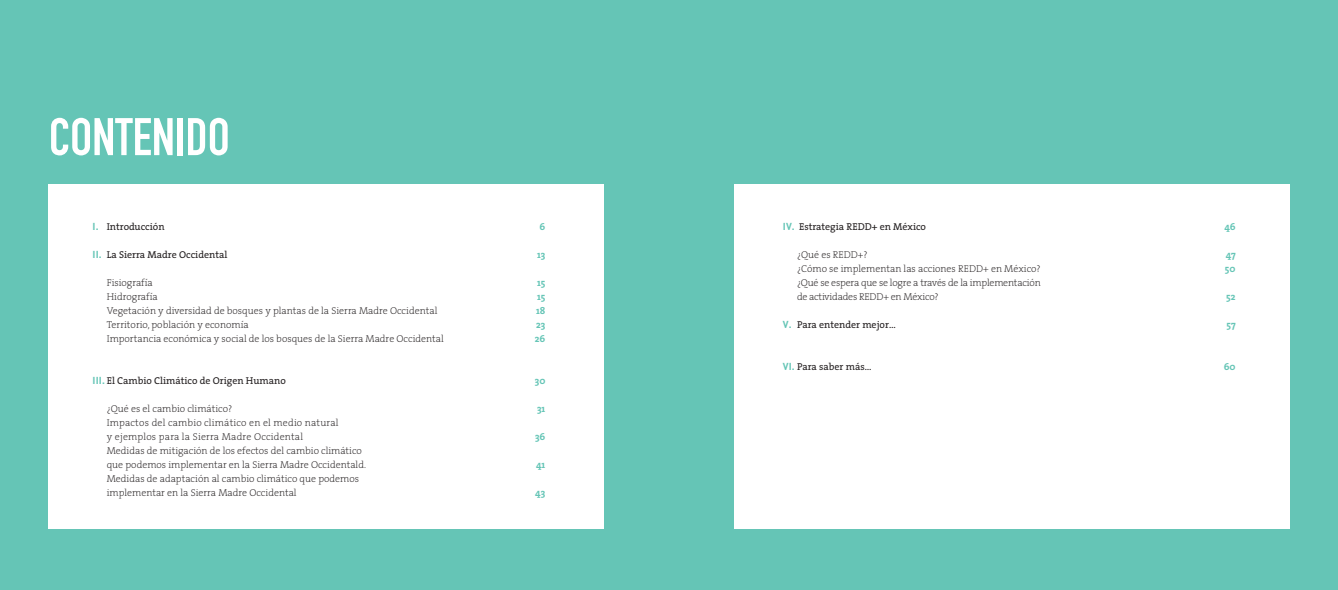
<style>
.page{position:relative;width:1338px;height:590px;background:#65c5b6}
.page>*{position:absolute;margin:0;border:0;box-sizing:border-box;transform-origin:0 0}
.t1{font:52px "DIN Engschrift Std";color:#fff}
.t2{font:200 10px/14px "The Serif";color:#231f20}
.t3{font:10px "The Serif";color:#231f20}
.t4{font:200 10px/14px "The Serif";letter-spacing:-.02em;color:#231f20}
.t5{font:700 10px/14px "The Serif";color:#65c5b6;text-align:justify}
.s1{font-family:"DIN Pro";font-weight:700;color:#65c5b6}
</style>
<div class="page">
<div style="left:48px;top:184px;width:555px;height:344px;background:#fff"></div>
<div style="left:734px;top:184px;width:556px;height:345px;background:#fff"></div>
<h1 class="t1" style="left:49px;top:106px;width:182px">CONTENIDO</h1>
<p class="t3" style="left:93px;top:218px;width:74px"><span class="s1">I.</span> Introducción</p>
<p class="t5" style="left:540px;top:219px;width:7px">6</p>
<p class="t3" style="left:93px;top:246px;width:136px"><span class="s1">II.</span> La Sierra Madre Occidental</p>
<p class="t2" style="left:107px;top:275px;width:339px">Fisiografía<br>Hidrografía<br>Vegetación y diversidad de bosques y plantas de la Sierra Madre Occidental Territorio, población y economía<br>Importancia económica y social de los bosques de la Sierra Madre Occidental</p>
<p class="t5" style="left:537px;top:247px;width:10px">13</p>
<p class="t5" style="left:535px;top:275px;width:12px">15<br>15<br>18<br>23<br>26</p>
<p class="t3" style="left:93px;top:372px;width:195px"><span class="s1">III.</span> El Cambio Climático de Origen Humano</p>
<p class="t2" style="left:107px;top:401px;width:261px">¿Qué es el cambio climático?<br>Impactos del cambio climático en el medio natural<br>y ejemplos para la Sierra Madre Occidental<br>Medidas de mitigación de los efectos del cambio climático que podemos implementar en la Sierra Madre Occidentald.<br>Medidas de adaptación al cambio climático que podemos implementar en la Sierra Madre Occidental</p>
<p class="t5" style="left:535px;top:373px;width:12px">30</p>
<p class="t5" style="left:537px;top:401px;width:10px">31</p>
<p class="t5" style="left:535px;top:429px;width:12px">36</p>
<p class="t5" style="left:536px;top:457px;width:11px">41</p>
<p class="t5" style="left:535px;top:485px;width:12px">43</p>
<p class="t3" style="left:783px;top:218px;width:145px"><span class="s1">IV.</span> Estrategia REDD+ en México</p>
<p class="t4" style="left:797px;top:247px;width:245px">¿Qué es REDD+?<br>¿Cómo se implementan las acciones REDD+ en México? ¿Qué se espera que se logre a través de la implementación de actividades REDD+ en México?</p>
<p class="t5" style="left:1224px;top:219px;width:13px">46</p>
<p class="t5" style="left:1225px;top:247px;width:12px">47<br>50</p>
<p class="t5" style="left:1226px;top:289px;width:11px">52</p>
<p class="t3" style="left:783px;top:316px;width:114px"><span class="s1">V.</span> Para entender mejor…</p>
<p class="t5" style="left:1226px;top:317px;width:11px">57</p>
<p class="t3" style="left:783px;top:358px;width:90px"><span class="s1">VI.</span> Para saber más…</p>
<p class="t5" style="left:1224px;top:359px;width:13px">60</p>
</div>
